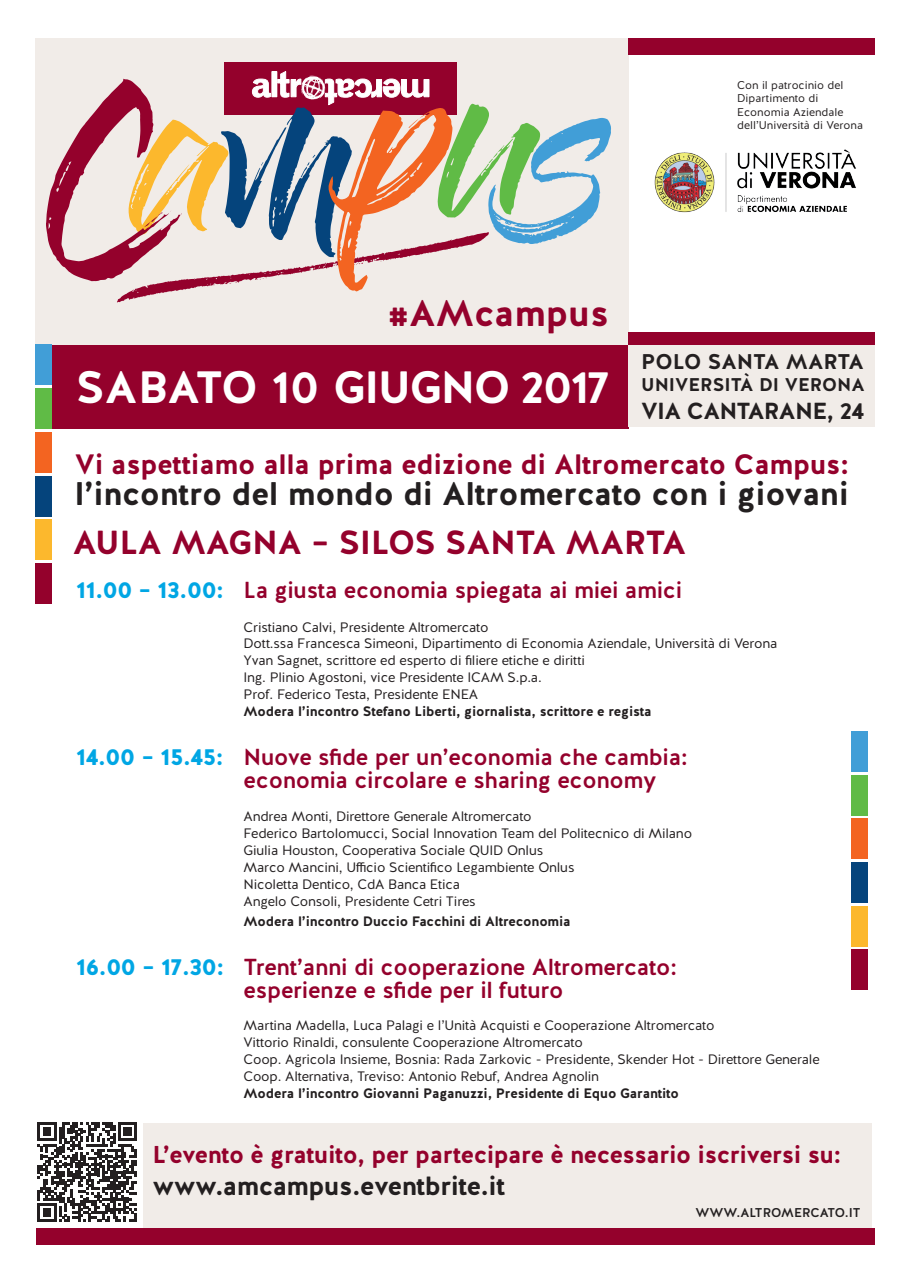
<style>
.page{position:relative;width:902px;height:1272px;background:#fff}
.page>*{position:absolute;margin:0;border:0;box-sizing:border-box;transform-origin:0 0}
.t1{font:600 45.15px "Halis R";letter-spacing:-.04em;color:#fff}
.t2{font:700 36.75px "Halis R";color:#94012c}
.t3{font:700 33.3px "Halis R";letter-spacing:-.01em;color:#94012c}
.t4{font:700 32.7px "Halis R";letter-spacing:-.01em;color:#231f20}
.t5{font:700 28.05px "Halis R";letter-spacing:-.01em;color:#94012c}
.t6{font:700 26.25px "Halis R";letter-spacing:-.02em;color:#231f20}
.t7{font:700 24.3px "Halis R";letter-spacing:-.02em;color:#94012c}
.t8{font:700 23.25px "Halis R";letter-spacing:-.03em;color:#231f20}
.t9{font:500 23.1px/22px "Halis R";letter-spacing:-.015em;color:#94012c}
.t10{font:600 21.3px "Halis R";color:#231f20}
.t11{font:700 18.45px "Halis R";color:#231f20}
.t12{font:13.65px/16.8px "Halis R";letter-spacing:-.015em;color:#231f20}
.t13{font:700 13.65px "Halis R";letter-spacing:-.015em;color:#231f20}
.t14{font:500 12.75px "Halis R";color:#231f20}
.t15{font:11.25px/13.5px "Halis R";color:#231f20}
.s1{font-weight:900;color:#00a6e4}
</style>
<div class="page">
<div style="left:52px;top:344px;width:576px;height:85px;background:#94012c"></div>
<div style="left:35px;top:38px;width:593px;height:306px;background:#f1ece8"></div>
<div style="left:137px;top:1123px;width:735px;height:121px;background:#f1ece8"></div>
<div style="left:628px;top:344px;width:246px;height:83px;background:#f1ece8"></div>
<div style="left:628px;top:332px;width:246px;height:12px;background:#94012c"></div>
<div style="left:628px;top:38px;width:246px;height:17px;background:#94012c"></div>
<div style="left:224px;top:62px;width:232px;height:52px;background:#94012c"></div>
<svg style="left:46px;top:71px;width:565px;height:231px"></svg>
<div style="left:35px;top:563px;width:17px;height:40px;background:#94012c"></div>
<div style="left:35px;top:519px;width:17px;height:41px;background:#fcb82d"></div>
<div style="left:35px;top:476px;width:17px;height:40px;background:#05447c"></div>
<div style="left:35px;top:432px;width:17px;height:40px;background:#f36421"></div>
<div style="left:35px;top:388px;width:17px;height:41px;background:#60bb46"></div>
<div style="left:35px;top:344px;width:17px;height:41px;background:#419ed7"></div>
<div style="left:851px;top:949px;width:16px;height:41px;background:#94012c"></div>
<div style="left:851px;top:906px;width:16px;height:40px;background:#fcb82d"></div>
<div style="left:851px;top:862px;width:16px;height:41px;background:#05447c"></div>
<div style="left:851px;top:818px;width:16px;height:41px;background:#f36421"></div>
<div style="left:851px;top:774px;width:16px;height:41px;background:#60bb46"></div>
<div style="left:851px;top:731px;width:16px;height:40px;background:#419ed7"></div>
<div style="left:36px;top:1227px;width:838px;height:17px;background:#94012c"></div>
<div style="left:12px;top:1111px;width:131px;height:116px;background:#fff"></div>
<svg style="left:38px;top:1122px;width:99px;height:99px"></svg>
<img style="left:654px;top:149px;width:202px;height:64px">
<p class="t15" style="left:737px;top:78px;width:127px">Con il patrocinio del<br>Dipartimento di<br>Economia Aziendale dell’Università di Verona</p>
<h2 class="t2" style="left:388px;top:290px;width:222px">#AMcampus</h2>
<h1 class="t1" style="left:76px;top:358px;width:535px">SABATO 10 GIUGNO 2017</h1>
<h3 class="t10" style="left:641px;top:347px;width:224px">POLO SANTA MARTA</h3>
<h3 class="t11" style="left:641px;top:372px;width:225px">UNIVERSITÀ DI VERONA</h3>
<h3 class="t8" style="left:641px;top:395px;width:224px">VIA CANTARANE, 24</h3>
<h3 class="t5" style="left:75px;top:445px;width:775px">Vi aspettiamo alla prima edizione di Altromercato Campus:</h3>
<h3 class="t4" style="left:75px;top:472px;width:775px">l’incontro del mondo di Altromercato con i giovani</h3>
<h3 class="t3" style="left:73px;top:521px;width:615px">AULA MAGNA – SILOS SANTA MARTA</h3>
<h3 class="t9" style="left:76px;top:579px;width:607px"><span class="s1">11.00 – 13.00:</span> La giusta economia spiegata ai miei amici</h3>
<p class="t12" style="left:243px;top:618px;width:535px">Cristiano Calvi, Presidente Altromercato<br>Dott.ssa Francesca Simeoni, Dipartimento di Economia Aziendale, Università di Verona Yvan Sagnet, scrittore ed esperto di filiere etiche e diritti<br>Ing. Plinio Agostoni, vice Presidente ICAM S.p.a.<br>Prof. Federico Testa, Presidente ENEA</p>
<p class="t13" style="left:243px;top:702px;width:409px">Modera l’incontro Stefano Liberti, giornalista, scrittore e regista</p>
<h3 class="t9" style="left:243px;top:746px;width:446px;text-indent:-167px"><span class="s1">14.00 – 15.45:</span> Nuove sfide per un’economia che cambia: economia circolare e sharing economy</h3>
<p class="t12" style="left:243px;top:808px;width:450px">Andrea Monti, Direttore Generale Altromercato<br>Federico Bartolomucci, Social Innovation Team del Politecnico di Milano Giulia Houston, Cooperativa Sociale QUID Onlus<br>Marco Mancini, Ufficio Scientifico Legambiente Onlus<br>Nicoletta Dentico, CdA Banca Etica<br>Angelo Consoli, Presidente Cetri Tires</p>
<p class="t13" style="left:243px;top:912px;width:328px">Modera l’incontro Duccio Facchini di Altreconomia</p>
<h3 class="t9" style="left:243px;top:956px;width:435px;text-indent:-167px"><span class="s1">16.00 – 17.30:</span> Trent’anni di cooperazione Altromercato: esperienze e sfide per il futuro</h3>
<p class="t12" style="left:243px;top:1017px;width:577px">Martina Madella, Luca Palagi e l’Unità Acquisti e Cooperazione Altromercato<br>Vittorio Rinaldi, consulente Cooperazione Altromercato<br>Coop. Agricola Insieme, Bosnia: Rada Zarkovic - Presidente, Skender Hot - Direttore Generale Coop. Alternativa, Treviso: Antonio Rebuf, Andrea Agnolin</p>
<p class="t13" style="left:243px;top:1084px;width:437px">Modera l’incontro Giovanni Paganuzzi, Presidente di Equo Garantito</p>
<h3 class="t7" style="left:152px;top:1138px;width:690px">L’evento è gratuito, per partecipare è necessario iscriversi su:</h3>
<h3 class="t6" style="left:152px;top:1168px;width:354px">www.amcampus.eventbrite.it</h3>
<p class="t14" style="left:695px;top:1204px;width:167px">WWW.ALTROMERCATO.IT</p>
</div>
